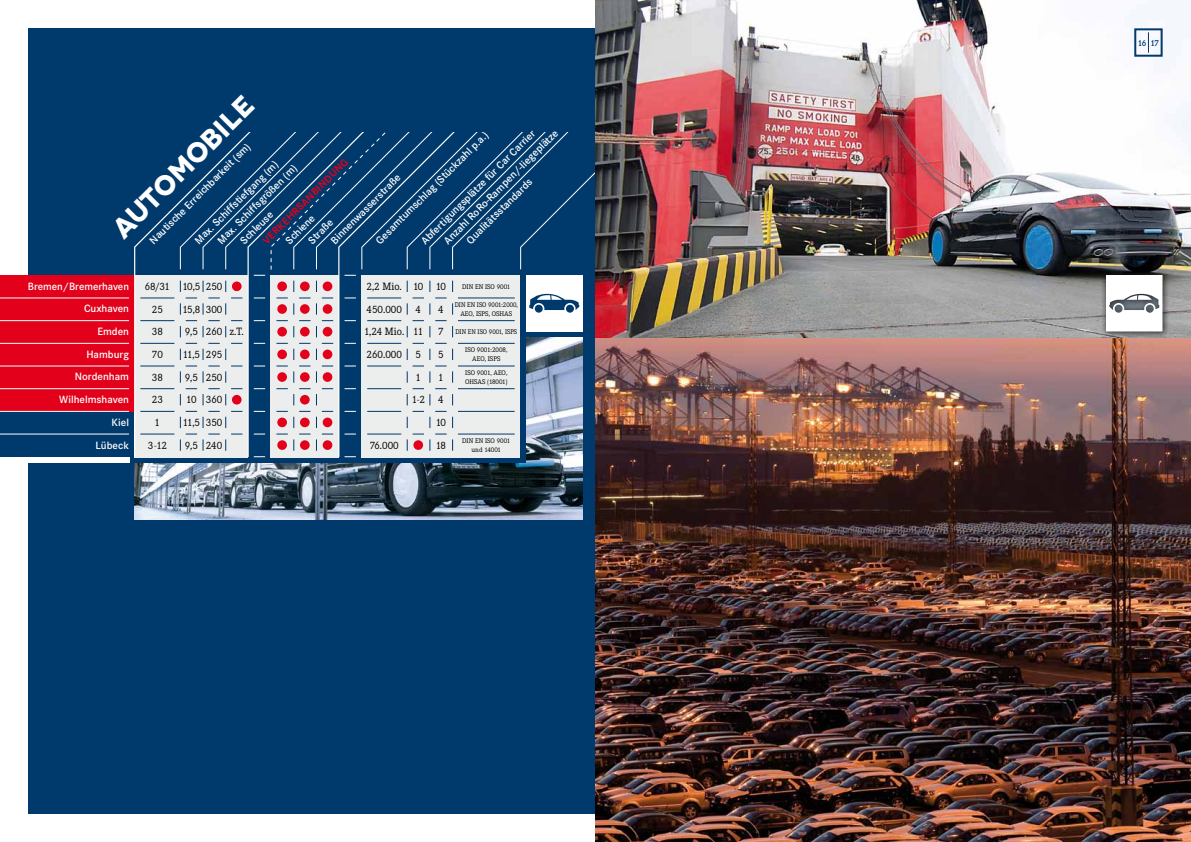
<style>
.page{position:relative;width:1191px;height:842px;background:#fff}
.page>*{position:absolute;margin:0;border:0;box-sizing:border-box;transform-origin:0 0}
.t1{font:700 28px "Novecentowide";color:#fff}
.t2{font:600 11px/22.7px "Corporate S";color:#fff;text-align:right}
.t3{font:11px/22.7px "Corporate E";color:#000;text-align:center}
.t4{font:700 11px "Corporate S";color:#e2001a}
.t5{font:600 9px "Corporate E";color:#00396b}
.t6{font:7px/9px "Corporate E";color:#000;text-align:center}
</style>
<div class="page">
<div style="left:28px;top:28px;width:567px;height:786px;background:#00396b"></div>
<img style="left:134px;top:337px;width:448px;height:182px">
<div style="left:134px;top:275px;width:392px;height:188px;background:#00396b"></div>
<div style="left:0;top:377px;width:146px;height:83px;background:#00396b"></div>
<div style="left:361px;top:275px;width:159px;height:182px;background:#eceded"></div>
<div style="left:0;top:275px;width:135px;height:136px;background:#e2001a"></div>
<hr style="left:0;top:298px;width:129px;height:1px;background:#fff">
<hr style="left:0;top:320px;width:129px;height:1px;background:#fff">
<hr style="left:0;top:343px;width:129px;height:1px;background:#fff">
<hr style="left:0;top:366px;width:129px;height:1px;background:#fff">
<hr style="left:0;top:388px;width:129px;height:1px;background:#fff">
<hr style="left:0;top:411px;width:129px;height:1px;background:#fff">
<hr style="left:0;top:434px;width:129px;height:1px;background:#fff">
<svg style="left:133px;top:201px;width:114px;height:257px"></svg>
<svg style="left:397px;top:337px;width:90px;height:121px"></svg>
<svg style="left:247px;top:337px;width:150px;height:121px"></svg>
<hr style="left:367px;top:343px;width:34px;height:1px;background:#00396b">
<hr style="left:367px;top:366px;width:34px;height:1px;background:#00396b">
<hr style="left:367px;top:388px;width:34px;height:1px;background:#00396b">
<hr style="left:367px;top:411px;width:34px;height:1px;background:#00396b">
<hr style="left:367px;top:434px;width:34px;height:1px;background:#00396b">
<hr style="left:458px;top:343px;width:56px;height:1px;background:#00396b">
<hr style="left:458px;top:366px;width:56px;height:1px;background:#00396b">
<hr style="left:458px;top:388px;width:56px;height:1px;background:#00396b">
<hr style="left:458px;top:411px;width:56px;height:1px;background:#00396b">
<hr style="left:458px;top:434px;width:56px;height:1px;background:#00396b">
<svg style="left:180px;top:343px;width:17px;height:17px"></svg>
<svg style="left:180px;top:366px;width:17px;height:39px"></svg>
<svg style="left:180px;top:411px;width:17px;height:17px"></svg>
<svg style="left:180px;top:434px;width:17px;height:17px"></svg>
<svg style="left:203px;top:343px;width:39px;height:17px"></svg>
<svg style="left:203px;top:366px;width:39px;height:39px;background:#e0d9dd"></svg>
<svg style="left:203px;top:411px;width:39px;height:17px"></svg>
<svg style="left:203px;top:434px;width:39px;height:17px"></svg>
<svg style="left:276px;top:343px;width:34px;height:17px"></svg>
<svg style="left:276px;top:366px;width:34px;height:39px"></svg>
<svg style="left:276px;top:411px;width:34px;height:17px"></svg>
<svg style="left:276px;top:434px;width:34px;height:17px"></svg>
<svg style="left:316px;top:343px;width:17px;height:17px"></svg>
<svg style="left:316px;top:366px;width:17px;height:39px"></svg>
<svg style="left:316px;top:411px;width:17px;height:17px"></svg>
<svg style="left:316px;top:434px;width:17px;height:17px"></svg>
<svg style="left:407px;top:343px;width:39px;height:17px"></svg>
<svg style="left:407px;top:366px;width:39px;height:39px"></svg>
<svg style="left:407px;top:411px;width:39px;height:17px"></svg>
<svg style="left:407px;top:434px;width:39px;height:17px"></svg>
<svg style="left:452px;top:371px;width:1px;height:12px"></svg>
<svg style="left:452px;top:439px;width:1px;height:12px"></svg>
<div style="left:0;top:457px;width:129px;height:6px;background:#fff"></div>
<svg style="left:180px;top:132px;width:415px;height:205px"></svg>
<img style="left:595px;top:0;width:596px;height:842px">
<div style="left:1134px;top:28px;width:28px;height:29px;border:2px solid #00396b"></div>
<svg style="left:1148px;top:32px;width:1px;height:21px"></svg>
<div style="left:1100px;top:270px;width:69px;height:68px;background:#000;opacity:.75"></div>
<svg style="left:1106px;top:275px;width:56px;height:57px"></svg>
<h1 class="t1" style="left:105px;top:220px;width:188px;rotate:-45deg">Automobile</h1>
<p class="t2" style="left:438px;top:234px;width:158px;rotate:-45deg">Anzahl RoRo-Rampen/-liegeplätze</p>
<p class="t2" style="left:415px;top:234px;width:158px;rotate:-45deg">Abfertigungsplätze für Car Carrier</p>
<p class="t2" style="left:370px;top:234px;width:155px;rotate:-45deg">Gesamtumschlag (Stückzahl p.a.)</p>
<p class="t2" style="left:143px;top:234px;width:139px;rotate:-45deg">Nautische Erreichbarkeit (sm)</p>
<p class="t4" style="left:260px;top:238px;width:117px;rotate:-45deg">Verkehrsanbindung</p>
<p class="t2" style="left:189px;top:234px;width:114px;rotate:-45deg">Max. Schiffstiefgang (m)</p>
<p class="t2" style="left:211px;top:234px;width:109px;rotate:-45deg">Max. Schiffsgrößen (m)</p>
<p class="t2" style="left:324px;top:234px;width:95px;rotate:-45deg">Binnenwasserstraße</p>
<p class="t2" style="left:460px;top:234px;width:90px;rotate:-45deg">Qualitätsstandards</p>
<p class="t2" style="left:234px;top:234px;width:43px;rotate:-45deg">Schleuse</p>
<p class="t2" style="left:279px;top:234px;width:38px;rotate:-45deg">Schiene</p>
<p class="t2" style="left:302px;top:234px;width:32px;rotate:-45deg">Straße</p>
<p class="t2" style="left:28px;top:275px;width:103px">Bremen/Bremerhaven<br>Cuxhaven<br>Emden<br>Hamburg<br>Nordenham<br>Wilhelmshaven<br>Kiel<br>Lübeck</p>
<p class="t3" style="left:145px;top:275px;width:27px">68/31<br>25<br>38<br>70<br>38<br>23<br>1<br>3-12</p>
<p class="t3" style="left:182px;top:275px;width:20px">10,5<br>15,8<br>9,5<br>11,5<br>9,5<br>10<br>11,5<br>9,5</p>
<p class="t3" style="left:206px;top:275px;width:18px;text-align:justify">250<br>300<br>260<br>295<br>250<br>360<br>350<br>240</p>
<p class="t3" style="left:230px;top:320px;width:15px">z.T.</p>
<p class="t3" style="left:364px;top:275px;width:42px;text-align:left">2,2 Mio.<br>450.000<br>1,24 Mio.<br>260.000</p>
<p class="t3" style="left:370px;top:434px;width:30px">76.000</p>
<p class="t3" style="left:412px;top:275px;width:15px">10<br>4<br>11<br>5<br>1<br>1-2</p>
<p class="t3" style="left:436px;top:275px;width:12px;text-align:left">10<br>4<br>7<br>5<br>1<br>4<br>10<br>18</p>
<p class="t6" style="left:462px;top:282px;width:50px">DIN EN ISO 9001</p>
<p class="t6" style="left:455px;top:300px;width:65px">DIN EN ISO 9001:2000,<br>AEO, ISPS, OSHAS</p>
<p class="t6" style="left:455px;top:327px;width:63px">DIN EN ISO 9001, ISPS</p>
<p class="t6" style="left:465px;top:346px;width:44px">ISO 9001:2008,<br>AEO, ISPS</p>
<p class="t6" style="left:465px;top:368px;width:44px;text-align:left">ISO 9001, AEO,<br>OHSAS (18001)</p>
<p class="t6" style="left:462px;top:436px;width:50px">DIN EN ISO 9001 und 14001</p>
<p class="t5" style="left:1137px;top:38px;width:23px">16 17</p>
</div>
